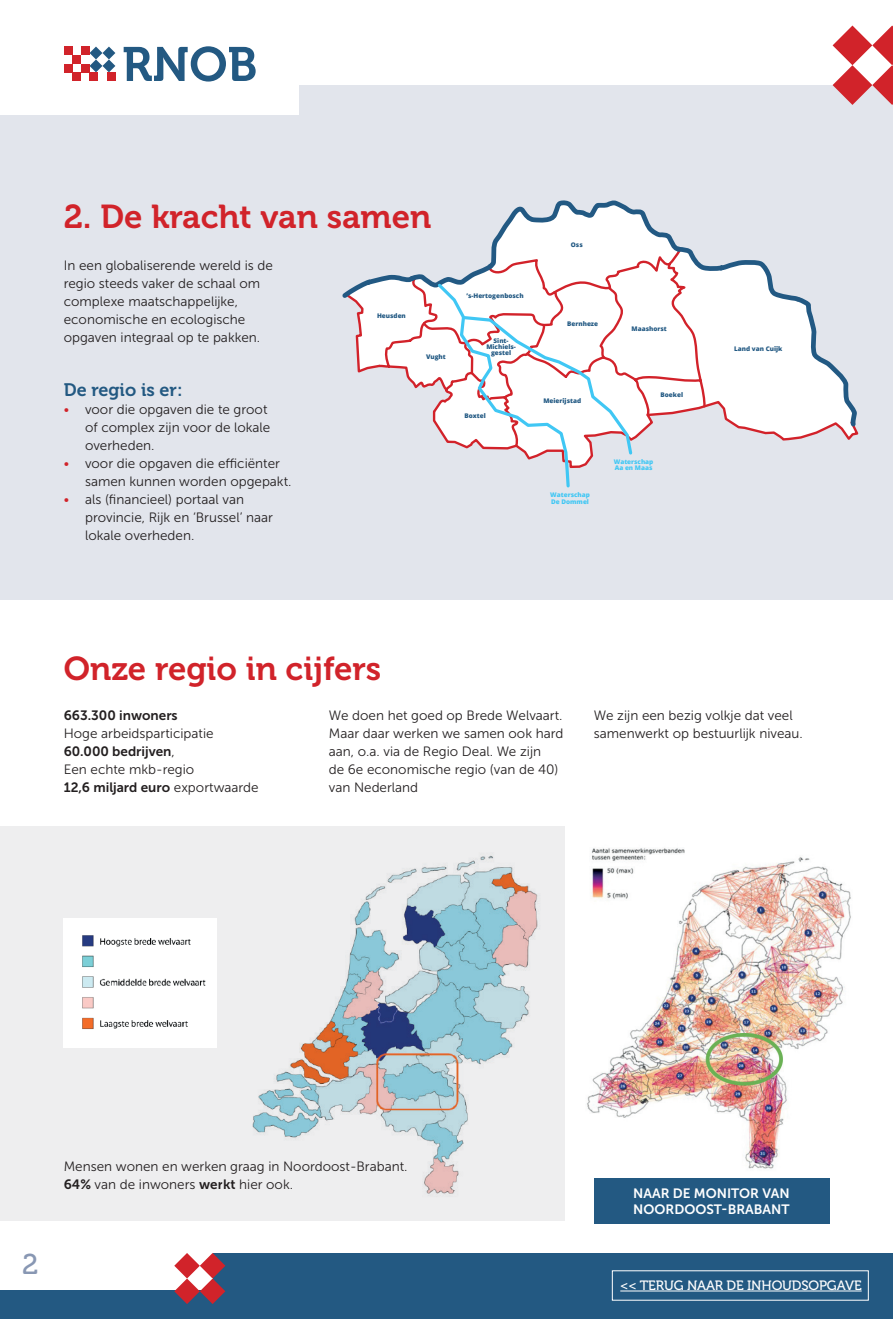
<style>
.page{position:relative;width:893px;height:1321px;background:#fff}
.page>*{position:absolute;margin:0;border:0;box-sizing:border-box;transform-origin:0 0}
.t1{font:33px "Museo 700";color:#d1232a}
.t2{font:28.5px "Museo 500";color:#8897b3}
.t3{font:18px "Museo 700";color:#235982}
.t4{font:13.5px/18px "Museo Sans 300";color:#231f20}
.t5{font:13.5px "Museo Sans 700";color:#231f20}
.t6{font:13.5px/16.2px "Museo Sans 700";color:#fff}
.t7{font:13.5px "Museo 500";letter-spacing:-.01em;color:#fff}
.t8{font:800 6.3px/6.3px "Open Sans";color:#225983;text-align:center}
.t9{font:800 6.3px/6.3px "Open Sans";color:#40c7f4}
.s1{color:#d1232a}
.s2{font-family:"Museo Sans 300"}
.s3{font-family:"Museo Sans 700"}
</style>
<div class="page">
<div style="left:0;top:1252px;width:893px;height:66px;background:#235982"></div>
<div style="left:0;top:1247px;width:213px;height:42px;background:#fff"></div>
<svg style="left:174px;top:1252px;width:51px;height:51px"></svg>
<div style="left:0;top:826px;width:564px;height:394px;background:#eeeeef"></div>
<div style="left:0;top:85px;width:893px;height:515px;background:#e2e5ec"></div>
<svg style="left:342px;top:200px;width:354px;height:98px"></svg>
<svg style="left:345px;top:257px;width:514px;height:231px"></svg>
<div style="left:0;top:0;width:298px;height:115px;background:#fff"></div>
<svg style="left:90px;top:47px;width:25px;height:25px"></svg>
<div style="left:64px;top:47px;width:8px;height:8px;background:#d1232a"></div>
<div style="left:81px;top:47px;width:9px;height:8px;background:#d1232a"></div>
<div style="left:72px;top:55px;width:9px;height:9px;background:#d1232a"></div>
<div style="left:72px;top:72px;width:9px;height:9px;background:#d1232a"></div>
<div style="left:90px;top:72px;width:8px;height:9px;background:#d1232a"></div>
<div style="left:107px;top:72px;width:8px;height:9px;background:#d1232a"></div>
<div style="left:64px;top:64px;width:8px;height:8px;background:#d1232a"></div>
<div style="left:81px;top:64px;width:9px;height:8px;background:#d1232a"></div>
<svg style="left:124px;top:46px;width:132px;height:36px"></svg>
<svg style="left:833px;top:26px;width:60px;height:79px"></svg>
<img style="left:594px;top:848px;width:257px;height:343px">
<div style="left:594px;top:1178px;width:235px;height:45px;background:#235982"></div>
<img style="left:252px;top:826px;width:342px;height:381px">
<img style="left:64px;top:918px;width:153px;height:129px">
<hr style="left:620px;top:1290px;width:242px;height:1px;background:#fff">
<h1 class="t1" style="left:64px;top:198px;width:369px">2. De kracht van samen</h1>
<p class="t4" style="left:64px;top:256px;width:211px">In een globaliserende wereld is de regio steeds vaker de schaal om complexe maatschappelijke, economische en ecologische opgaven integraal op te pakken.</p>
<h3 class="t3" style="left:64px;top:380px;width:120px">De regio is er:</h3>
<p class="t4" style="left:85px;top:400px;width:187px;text-indent:-21px"><span class="s1">•</span> voor die opgaven die te groot of complex zijn voor de lokale overheden.</p>
<p class="t4" style="left:85px;top:454px;width:208px;text-indent:-21px"><span class="s1">•</span> voor die opgaven die efficiënter samen kunnen worden opgepakt.</p>
<p class="t4" style="left:85px;top:490px;width:190px;text-indent:-21px"><span class="s1">•</span> als (financieel) portaal van provincie, Rijk en ‘Brussel’ naar lokale overheden.</p>
<p class="t8" style="left:377px;top:312px;width:30px">Heusden</p>
<p class="t8" style="left:426px;top:353px;width:21px">Vught</p>
<p class="t8" style="left:466px;top:292px;width:59px">’s-Hertogenbosch</p>
<p class="t8" style="left:486px;top:337px;width:31px">Sint-<br>Michiels&shy;gestel</p>
<p class="t8" style="left:464px;top:412px;width:23px">Boxtel</p>
<p class="t8" style="left:571px;top:241px;width:13px">Oss</p>
<p class="t8" style="left:567px;top:320px;width:32px">Bernheze</p>
<p class="t8" style="left:632px;top:325px;width:37px">Maashorst</p>
<p class="t8" style="left:543px;top:397px;width:39px">Meierijstad</p>
<p class="t9" style="left:550px;top:491px;width:41px">Waterschap<br>De Dommel</p>
<p class="t8" style="left:661px;top:391px;width:24px">Boekel</p>
<p class="t9" style="left:614px;top:458px;width:41px">Waterschap<br>Aa en Maas</p>
<p class="t8" style="left:734px;top:345px;width:50px">Land van Cuijk</p>
<h1 class="t1" style="left:64px;top:650px;width:319px">Onze regio in cijfers</h1>
<p class="t5" style="left:64px;top:708px;width:115px">663.300 inwoners</p>
<p class="t4" style="left:64px;top:724px;width:151px">Hoge arbeidsparticipatie</p>
<p class="t5" style="left:64px;top:744px;width:113px">60.000 bedrijven<span class="s2">,</span></p>
<p class="t4" style="left:64px;top:760px;width:132px">Een echte mkb-regio</p>
<p class="t5" style="left:64px;top:780px;width:196px">12,6 miljard euro <span class="s2">exportwaarde</span></p>
<p class="t4" style="left:329px;top:706px;width:236px">We doen het goed op Brede Welvaart.<br>Maar daar werken we samen ook hard aan, o.a. via de Regio Deal. We zijn<br>de 6e economische regio (van de 40) van Nederland</p>
<p class="t4" style="left:594px;top:706px;width:210px">We zijn een bezig volkje dat veel samenwerkt op bestuurlijk niveau.</p>
<h2 class="t2" style="left:22px;top:1248px;width:18px">2</h2>
<p class="t4" style="left:64px;top:1156px;width:345px">Mensen wonen en werken graag in Noordoost-Brabant.<br><span class="s3">64%</span> van de inwoners <span class="s3">werkt</span> hier ook.</p>
<p class="t6" style="left:633px;top:1184px;width:158px">NAAR DE MONITOR VAN<br>NOORDOOST-BRABANT</p>
<p class="t7" style="left:620px;top:1277px;width:243px">&lt;&lt; TERUG NAAR DE INHOUDSOPGAVE</p>
</div>
